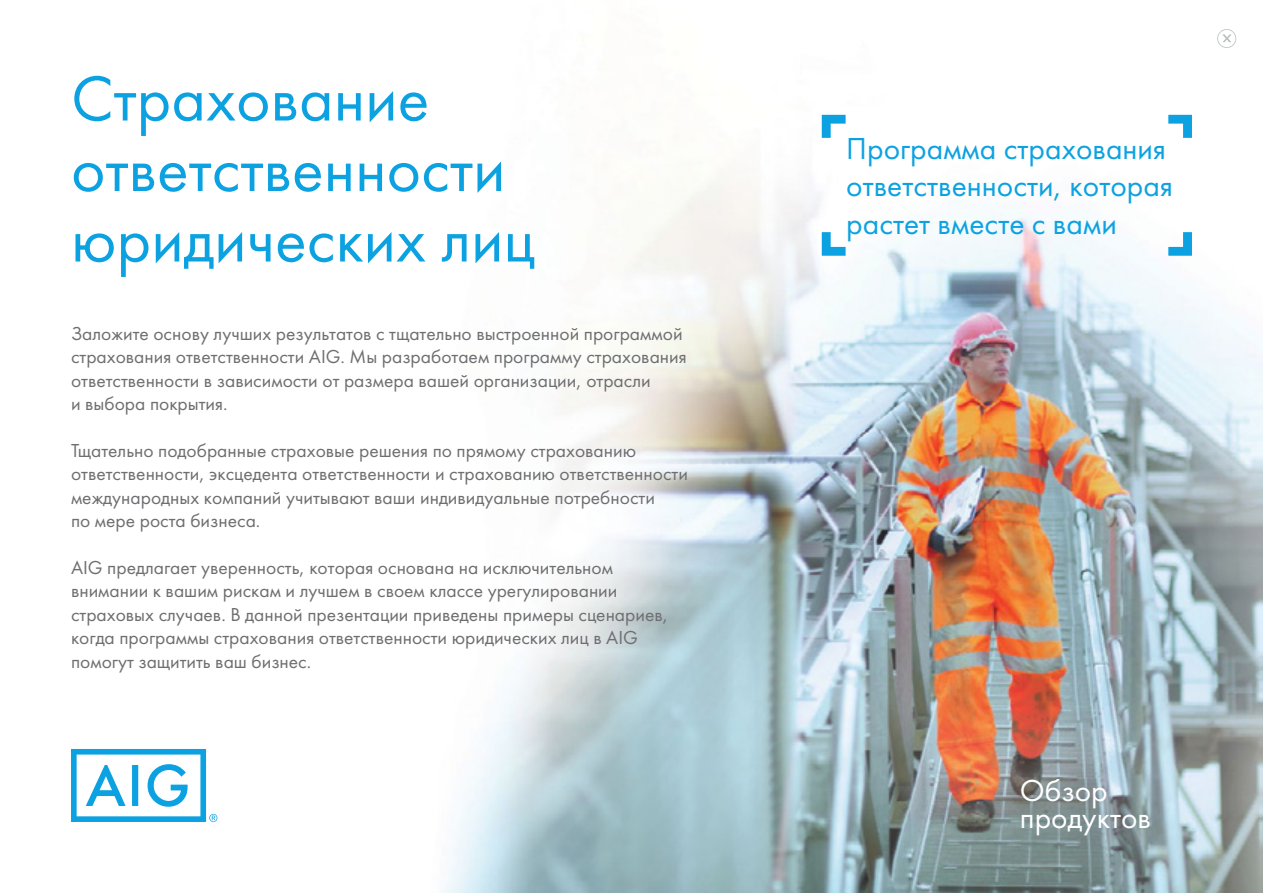
<style>
.page{position:relative;width:1263px;height:893px;background:#fff}
.page>*{position:absolute;margin:0;border:0;box-sizing:border-box;transform-origin:0 0}
.t1{font:66px/70.5px "Futura Book C";color:#0ca2e1}
.t2{font:31.5px/37.8px "Futura Book C";color:#0ca2e1}
.t3{font:31.5px/27px "Futura Book C";color:#fff}
.t4{font:19.5px/23.4px "Futura Book C";color:#6e6e71}
</style>
<div class="page">
<img style="left:446px;top:38px;width:817px;height:855px">
<svg style="left:1217px;top:29px;width:19px;height:19px"></svg>
<svg style="left:71px;top:749px;width:146px;height:73px"></svg>
<svg style="left:1168px;top:115px;width:24px;height:23px"></svg>
<svg style="left:1168px;top:232px;width:24px;height:24px"></svg>
<svg style="left:822px;top:232px;width:24px;height:24px"></svg>
<svg style="left:822px;top:115px;width:24px;height:23px"></svg>
<h1 class="t1" style="left:71px;top:64px;width:465px">Страхование ответственности юридических лиц</h1>
<p class="t4" style="left:71px;top:322px;width:617px">Заложите основу лучших результатов с тщательно выстроенной программой страхования ответственности AIG. Мы разработаем программу страхования ответственности в зависимости от размера вашей организации, отрасли<br>и выбора покрытия.</p>
<p class="t4" style="left:71px;top:439px;width:618px">Тщательно подобранные страховые решения по прямому страхованию ответственности, эксцедента ответственности и страхованию ответственности международных компаний учитывают ваши индивидуальные потребности<br>по мере роста бизнеса.</p>
<p class="t4" style="left:71px;top:556px;width:599px">AIG предлагает уверенность, которая основана на исключительном внимании к вашим рискам и лучшем в своем классе урегулировании страховых случаев. В данной презентации приведены примеры сценариев, когда программы страхования ответственности юридических лиц в AIG помогут защитить ваш бизнес.</p>
<h2 class="t2" style="left:846px;top:130px;width:328px">Программа страхования ответственности, которая растет вместе с вами</h2>
<h2 class="t3" style="left:1020px;top:777px;width:133px">Обзор продуктов</h2>
</div>
